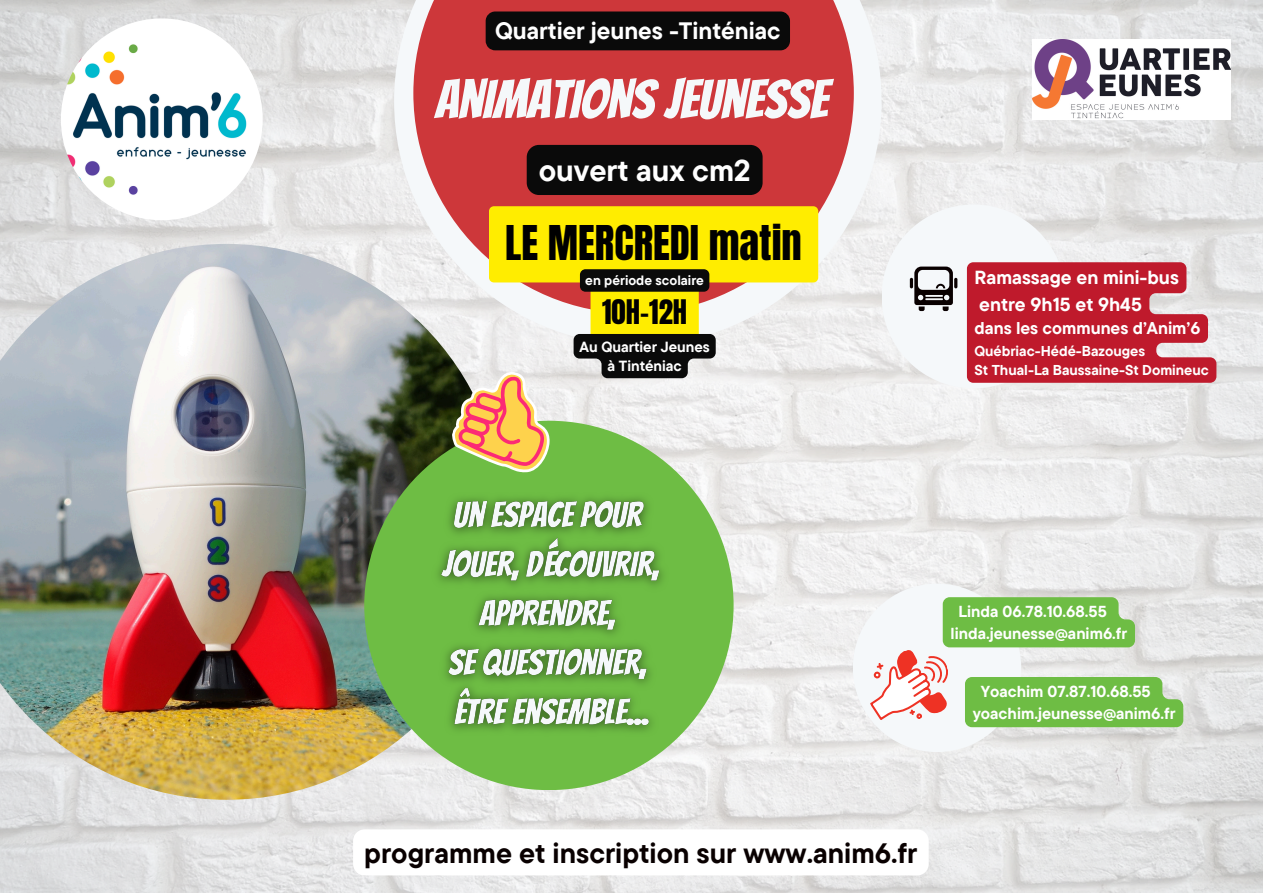
<style>
.page{position:relative;width:1263px;height:893px;background:#fff}
.page>*{position:absolute;margin:0;border:0;box-sizing:border-box;transform-origin:0 0}
.t1{font:53.85px "Bangers";color:#f5f8fa}
.t2{font:40.72px "Anton";color:#000}
.t3{font:700 30px "TT Commons Pro";color:#fff}
.t4{font:28.8px "Anton";color:#000}
.t5{font:700 27.97px "TT Commons Pro";color:#090000}
.t6{font:700 23.7px "TT Commons Pro";color:#fff}
.t7{font:700 18.83px "TT Commons Pro";color:#fff}
.t8{font:700 17.02px "TT Commons Pro";color:#fff}
.t9{font:700 15.9px/22.3px "TT Commons Pro";color:#fff}
.t10{font:700 14.7px/19.6px "TT Commons Pro";color:#fff;text-align:center}
.t11{font:700 14.25px "TT Commons Pro";color:#fff}
.t12{font:700 13.42px "TT Commons Pro";color:#fff}
</style>
<div class="page">
<img style="left:0;top:0;width:1263px;height:893px">
<img style="left:61px;top:18px;width:202px;height:202px;border-radius:50%">
<img style="left:1032px;top:40px;width:198px;height:79px">
<svg style="left:394px;top:0;width:487px;height:345px;fill:#f3f3f4"></svg>
<svg style="left:413px;top:0;width:441px;height:313px;fill:#cd373a"></svg>
<div style="left:881px;top:204px;width:184px;height:184px;background:#f5f8fa;border-radius:50%"></div>
<svg style="left:910px;top:266px;width:47px;height:45px"></svg>
<svg style="left:967px;top:262px;width:249px;height:121px"></svg>
<div style="left:853px;top:583px;width:168px;height:169px;background:#f5f8fa;border-radius:50%"></div>
<svg style="left:862px;top:597px;width:321px;height:132px"></svg>
<img style="left:0;top:244px;width:504px;height:555px">
<div style="left:486px;top:12px;width:304px;height:38px;background:#0a0a0a"></div>
<div style="left:527px;top:145px;width:236px;height:50px;background:#0a0a0a"></div>
<div style="left:353px;top:829px;width:576px;height:46px;background:#fff;border-radius:12px"></div>
<div style="left:364px;top:421px;width:369px;height:369px;background:#6ebd44;border-radius:50%"></div>
<img style="left:424px;top:497px;width:253px;height:245px">
<svg style="left:448px;top:206px;width:370px;height:270px"></svg>
<p class="t6" style="left:495px;top:15px;width:287px">Quartier jeunes -Tinténiac</p>
<p class="t1" style="left:435px;top:71px;width:394px">ANIMATIONS JEUNESSE</p>
<p class="t3" style="left:539px;top:151px;width:213px">ouvert aux cm2</p>
<p class="t2" style="left:505px;top:214px;width:298px">LE MERCREDI matin</p>
<p class="t12" style="left:585px;top:272px;width:120px">en période scolaire</p>
<p class="t4" style="left:602px;top:292px;width:87px">10H-12H</p>
<p class="t10" style="left:579px;top:336px;width:132px">Au Quartier Jeunes à Tinténiac</p>
<h5 class="t7" style="left:974px;top:265px;width:206px">Ramassage en mini-bus</h5>
<p class="t7" style="left:979px;top:292px;width:164px">entre 9h15 et 9h45</p>
<h1 class="t8" style="left:974px;top:317px;width:227px">dans les communes d’Anim’6</h1>
<h2 class="t11" style="left:974px;top:341px;width:172px">Québriac-Hédé-Bazouges</h2>
<h4 class="t11" style="left:974px;top:361px;width:236px">St Thual-La Baussaine-St Domineuc</h4>
<p class="t9" style="left:950px;top:600px;width:178px;text-indent:8px">Linda 06.78.10.68.55 linda.jeunesse@anim6.fr</p>
<p class="t9" style="left:973px;top:680px;width:204px;text-indent:8px">Yoachim 07.87.10.68.55 yoachim.jeunesse@anim6.fr</p>
<p class="t5" style="left:364px;top:834px;width:555px">programme et inscription sur www.anim6.fr</p>
</div>
